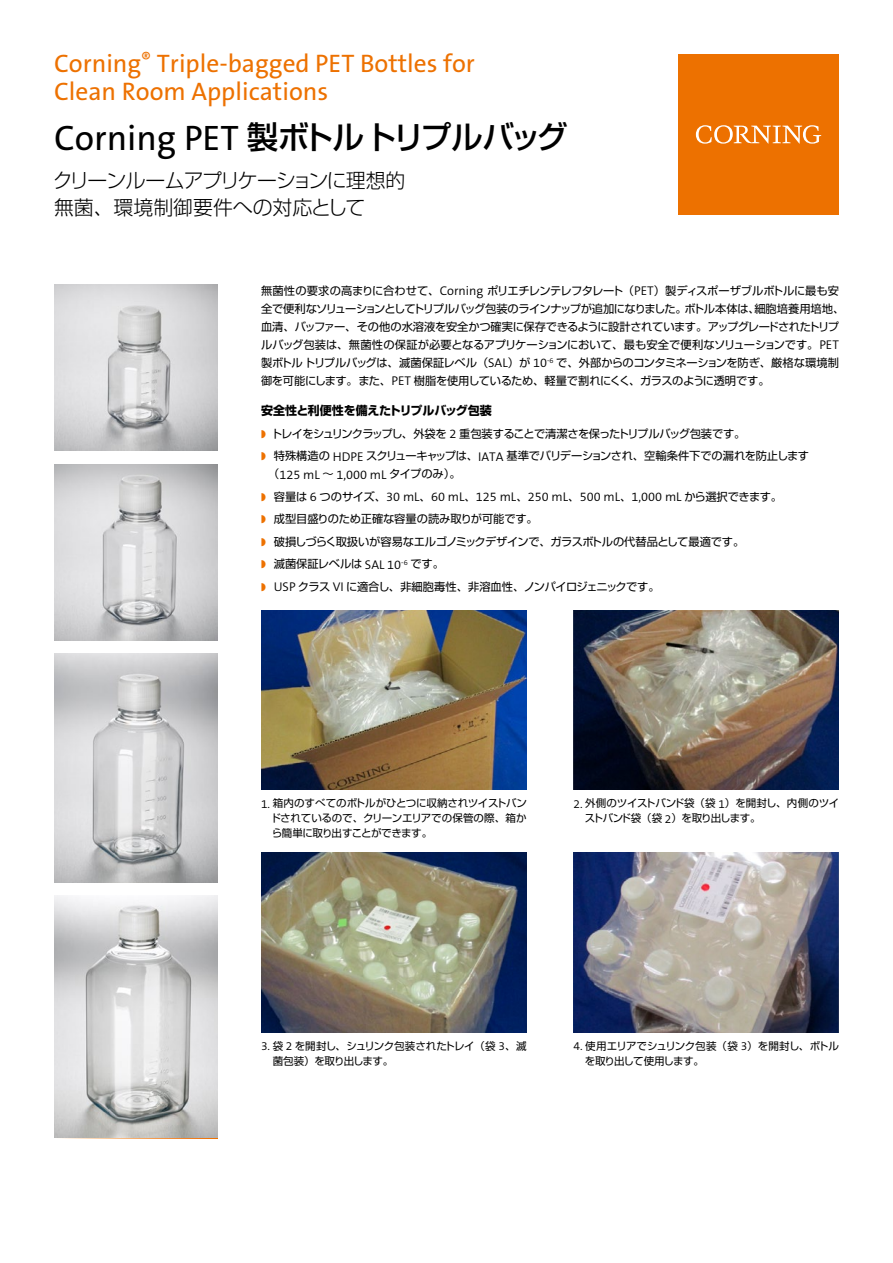
<style>
.page{position:relative;width:893px;height:1263px;background:#fff}
.page>*{position:absolute;margin:0;border:0;box-sizing:border-box;transform-origin:0 0}
.t1{font:500 31.5px "Shin Go Pro";letter-spacing:-.08em;color:#000}
.t2{font:25.5px/28.5px "The Sans B W5 Plain";color:#ed7100}
.t3{font:300 19.8px/27px "Shin Go Pro";letter-spacing:-.03em;color:#000}
.t4{font:300 12.75px/22.5px "The Sans B W4";color:#000}
.t5{font:700 12px "Shin Go Pro";letter-spacing:-.02em;color:#000}
.t6{font:11.25px/18px "Shin Go Pro";letter-spacing:-.03em;color:#000}
.t7{font:11.25px/22.5px "Shin Go Pro";letter-spacing:-.05em;color:#000}
.t8{font:10.5px/15px "Shin Go Pro";letter-spacing:-.04em;color:#000}
.s1{font-family:"The Sans B W5 Plain";font-weight:400;font-size:35.55px}
.s2{font-family:"The Sans B W4";font-weight:300;font-size:12.75px}
.s3{color:#ed7100}
.s4{font-family:"Shin Go Pro";font-weight:400;font-size:11.25px}
.s5{font-family:"The Sans B W4";font-weight:300;font-size:11.85px}
</style>
<div class="page">
<img style="left:54px;top:464px;width:164px;height:176px">
<img style="left:54px;top:285px;width:164px;height:165px">
<img style="left:54px;top:654px;width:164px;height:228px">
<img style="left:54px;top:896px;width:164px;height:242px">
<img style="left:261px;top:610px;width:265px;height:180px">
<img style="left:573px;top:610px;width:266px;height:180px">
<img style="left:573px;top:853px;width:266px;height:179px">
<img style="left:261px;top:853px;width:265px;height:179px">
<div style="left:678px;top:54px;width:161px;height:161px;background:#ed7100"></div>
<svg style="left:696px;top:125px;width:125px;height:19px"></svg>
<h2 class="t2" style="left:54px;top:49px;width:422px">Corning<sup>®</sup> Triple-bagged PET Bottles for<br>Clean Room Applications</h2>
<h1 class="t1" style="left:54px;top:111px;width:515px"><span class="s1">Corning PET</span> 製ボトルトリプルバッグ</h1>
<h3 class="t3" style="left:53px;top:165px;width:354px">クリーンルームアプリケーションに理想的無菌、環境制御要件への対応として</h3>
<p class="t6" style="left:261px;top:280px;width:585px">無菌性の要求の高まりに合わせて、<span class="s2">Corning</span> ポリエチレンテレフタレート（<span class="s2">PET</span>）製ディスポーザブルボトルに最も安全で便利なソリューションとしてトリプルバッグ包装のラインナップが追加になりました。ボトル本体は、細胞培養用培地、血清、バッファー、その他の水溶液を安全かつ確実に保存できるように設計されています。アップグレードされたトリプルバッグ包装は、無菌性の保証が必要となるアプリケーションにおいて、最も安全で便利なソリューションです。<span class="s2">PET</span>製ボトルトリプルバッグは、滅菌保証レベル（<span class="s2">SAL</span>）が <span class="s2">10</span><sup>-6</sup> で、外部からのコンタミネーションを防ぎ、厳格な環境制御を可能にします。また、<span class="s2">PET</span> 樹脂を使用しているため、軽量で割れにくく、ガラスのように透明です。</p>
<p class="t5" style="left:261px;top:401px;width:232px">安全性と利便性を備えたトリプルバッグ包装</p>
<p class="t7" style="left:261px;top:421px;width:550px"><span class="s3">◗</span> トレイをシュリンクラップし、外袋を <span class="s2">2</span> 重包装することで清潔さを保ったトリプルバッグ包装です。<br><span class="s3">◗</span> 特殊構造の <span class="s2">HDPE</span> スクリューキャップは、<span class="s2">IATA</span> 基準でバリデーションされ、空輸条件下での漏れを防止します</p>
<p class="t4" style="left:261px;top:463px;width:523px;text-indent:7px"><span class="s4">（</span>125 mL <span class="s4">～</span> 1,000 mL <span class="s4">タイプのみ）。<br></span><span class="s3">◗</span> <span class="s4">容量は</span> 6 <span class="s4">つのサイズ、</span>30 mL<span class="s4">、</span>60 mL<span class="s4">、</span>125 mL<span class="s4">、</span>250 mL<span class="s4">、</span>500 mL<span class="s4">、</span>1,000 mL <span class="s4">から選択できます。</span></p>
<p class="t6" style="left:261px;top:506px;width:485px;line-height:22.5px"><span class="s3">◗</span> 成型目盛りのため正確な容量の読み取りが可能です。<br><span class="s3">◗</span> 破損しづらく取扱いが容易なエルゴノミックデザインで、ガラスボトルの代替品として最適です。<span class="s3">◗</span> 滅菌保証レベルは <span class="s2">SAL 10</span><sup>-6</sup> です。<br><span class="s3">◗</span> <span class="s2">USP</span> クラス <span class="s2">VI</span> に適合し、非細胞毒性、非溶血性、ノンパイロジェニックです。</p>
<p class="t8" style="left:270px;top:795px;width:258px;text-align:justify;text-indent:-9px"><span class="s5">1.</span> 箱内のすべてのボトルがひとつに収納されツイストバンドされているので、クリーンエリアでの保管の際、箱から簡単に取り出すことができます。</p>
<p class="t8" style="left:585px;top:795px;width:256px;text-indent:-11px"><span class="s5">2.</span> 外側のツイストバンド袋（袋 <span class="s5">1</span>）を開封し、内側のツイストバンド袋（袋 <span class="s5">2</span>）を取り出します。</p>
<p class="t8" style="left:273px;top:1037px;width:255px;text-indent:-12px"><span class="s5">3.</span> 袋 <span class="s5">2</span> を開封し、シュリンク包装されたトレイ（袋 <span class="s5">3</span>、滅菌包装）を取り出します。</p>
<p class="t8" style="left:585px;top:1037px;width:256px;text-indent:-11px"><span class="s5">4.</span> 使用エリアでシュリンク包装（袋 <span class="s5">3</span>）を開封し、ボトルを取り出して使用します。</p>
</div>
